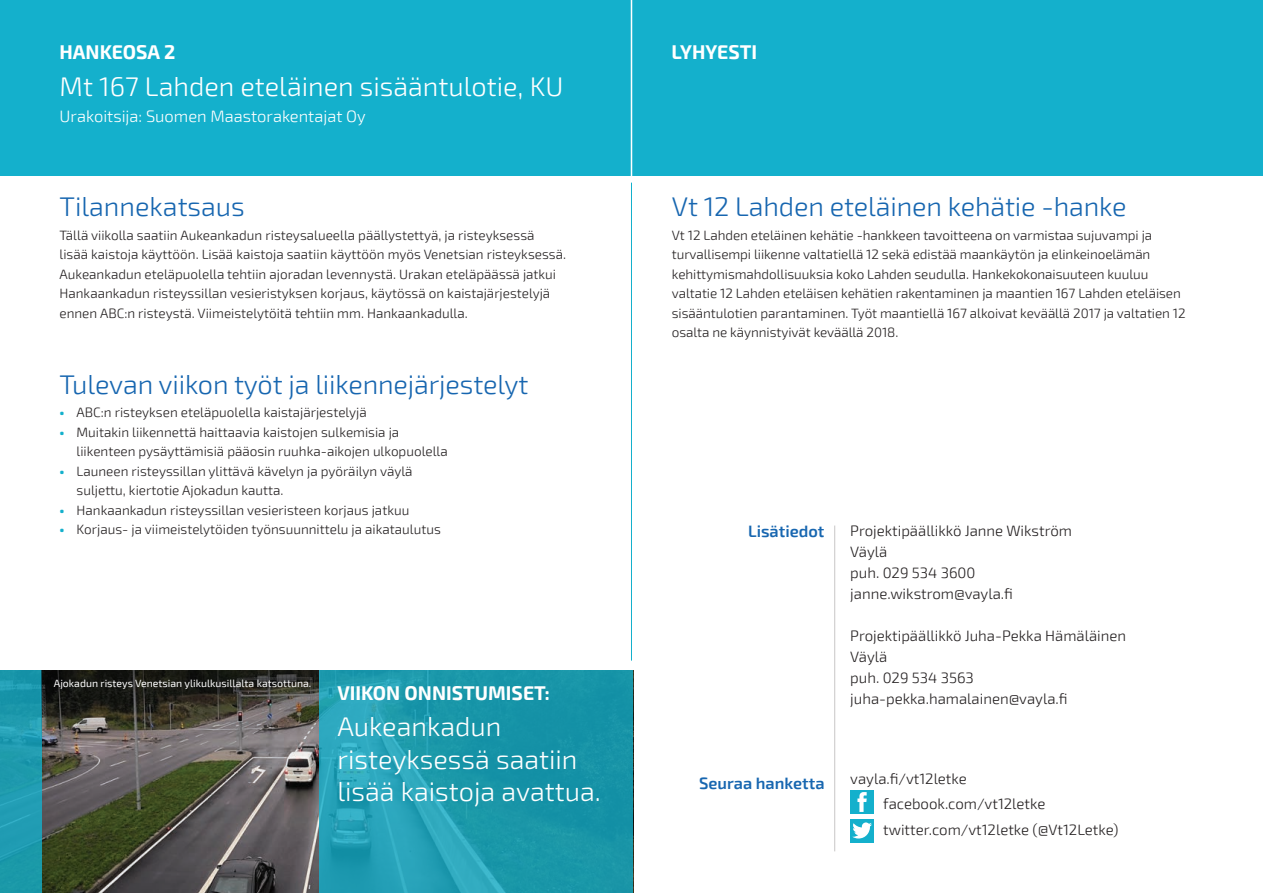
<style>
.page{position:relative;width:1263px;height:893px;background:#fff}
.page>*{position:absolute;margin:0;border:0;box-sizing:border-box;transform-origin:0 0}
.t1{font:300 27px/32.4px "Exo 2";color:#fff}
.t2{font:300 27px "Exo 2";letter-spacing:-.005em;color:#1766b0}
.t3{font:700 19.5px "Exo 2";color:#fff}
.t4{font:300 16.5px "Exo 2";color:#fff}
.t5{font:600 16.5px "Exo 2";color:#1766b0}
.t6{font:300 15px/21px "Exo 2";color:#231f20}
.t7{font:300 13.5px/19.5px "Exo 2";color:#231f20}
.t8{font:10.5px "Exo 2";color:#fff}
.s1{font-weight:800;color:#14b0cc}
</style>
<div class="page">
<div style="left:0;top:0;width:1263px;height:175px;background:#14b0cc"></div>
<hr style="left:631px;top:0;width:1px;height:183px;background:#fff">
<div style="left:850px;top:819px;width:24px;height:23px;background:#14b0cc"></div>
<div style="left:850px;top:790px;width:24px;height:24px;background:#14b0cc"></div>
<svg style="left:852px;top:822px;width:20px;height:16px"></svg>
<svg style="left:857px;top:792px;width:10px;height:20px"></svg>
<hr style="left:834px;top:525px;width:1px;height:326px;background:#c8c7c7">
<hr style="left:631px;top:183px;width:1px;height:478px;background:#14b0cc">
<img style="left:41px;top:670px;width:592px;height:223px">
<svg style="left:319px;top:670px;width:313px;height:223px;background:#1d9aae"></svg>
<svg style="left:0;top:670px;width:41px;height:223px;background:#1d9aae"></svg>
<svg style="left:41px;top:670px;width:278px;height:83px;background:#4b4843"></svg>
<h2 class="t3" style="left:60px;top:41px;width:117px">HANKEOSA 2</h2>
<h2 class="t3" style="left:672px;top:41px;width:87px">LYHYESTI</h2>
<h1 class="t1" style="left:60px;top:71px;width:505px">Mt 167 Lahden eteläinen sisääntulotie, KU</h1>
<p class="t4" style="left:60px;top:107px;width:308px">Urakoitsija: Suomen Maastorakentajat Oy</p>
<h1 class="t2" style="left:60px;top:191px;width:187px">Tilannekatsaus</h1>
<p class="t7" style="left:60px;top:225px;width:508px">Tällä viikolla saatiin Aukeankadun risteysalueella päällystettyä, ja risteyksessä lisää kaistoja käyttöön. Lisää kaistoja saatiin käyttöön myös Venetsian risteyksessä.<br>Aukeankadun eteläpuolella tehtiin ajoradan levennystä. Urakan eteläpäässä jatkui Hankaankadun risteyssillan vesieristyksen korjaus, käytössä on kaistajärjestelyjä ennen ABC:n risteystä. Viimeistelytöitä tehtiin mm. Hankaankadulla.</p>
<h1 class="t2" style="left:60px;top:368px;width:470px">Tulevan viikon työt ja liikennejärjestelyt</h1>
<p class="t7" style="left:60px;top:403px;width:309px"><span class="s1">•</span> ABC:n risteyksen eteläpuolella kaistajärjestelyjä</p>
<p class="t7" style="left:77px;top:422px;width:373px;text-indent:-17px"><span class="s1">•</span> Muitakin liikennettä haittaavia kaistojen sulkemisia ja liikenteen pysäyttämisiä pääosin ruuhka-aikojen ulkopuolella</p>
<p class="t7" style="left:77px;top:461px;width:338px;text-indent:-17px"><span class="s1">•</span> Launeen risteyssillan ylittävä kävelyn ja pyöräilyn väylä suljettu, kiertotie Ajokadun kautta.</p>
<p class="t7" style="left:60px;top:500px;width:351px"><span class="s1">•</span> Hankaankadun risteyssillan vesieristeen korjaus jatkuu</p>
<p class="t7" style="left:60px;top:520px;width:383px"><span class="s1">•</span> Korjaus- ja viimeistelytöiden työnsuunnittelu ja aikataulutus</p>
<p class="t8" style="left:54px;top:678px;width:259px">Ajokadun risteys Venetsian ylikulkusillalta katsottuna.</p>
<h2 class="t3" style="left:337px;top:681px;width:214px">VIIKON ONNISTUMISET:</h2>
<h1 class="t1" style="left:337px;top:711px;width:265px">Aukeankadun risteyksessä saatiin lisää kaistoja avattua.</h1>
<h1 class="t2" style="left:672px;top:191px;width:456px">Vt 12 Lahden eteläinen kehätie -hanke</h1>
<p class="t7" style="left:672px;top:225px;width:515px">Vt 12 Lahden eteläinen kehätie -hankkeen tavoitteena on varmistaa sujuvampi ja turvallisempi liikenne valtatiellä 12 sekä edistää maankäytön ja elinkeinoelämän kehittymismahdollisuuksia koko Lahden seudulla. Hankekokonaisuuteen kuuluu valtatie 12 Lahden eteläisen kehätien rakentaminen ja maantien 167 Lahden eteläisen sisääntulotien parantaminen. Työt maantiellä 167 alkoivat keväällä 2017 ja valtatien 12 osalta ne käynnistyivät keväällä 2018.</p>
<p class="t5" style="left:748px;top:521px;width:78px">Lisätiedot</p>
<p class="t5" style="left:699px;top:773px;width:127px">Seuraa hanketta</p>
<p class="t6" style="left:850px;top:521px;width:223px">Projektipäällikkö Janne Wikström<br>Väylä<br>puh. 029 534 3600 janne.wikstrom@vayla.fi</p>
<p class="t6" style="left:850px;top:626px;width:277px">Projektipäällikkö Juha-Pekka Hämäläinen<br>Väylä<br>puh. 029 534 3563 juha-pekka.hamalainen@vayla.fi</p>
<p class="t6" style="left:883px;top:766px;width:237px;line-height:25.5px;text-indent:-33px">vayla.fi/vt12letke facebook.com/vt12letke twitter.com/vt12letke (@Vt12Letke)</p>
</div>
